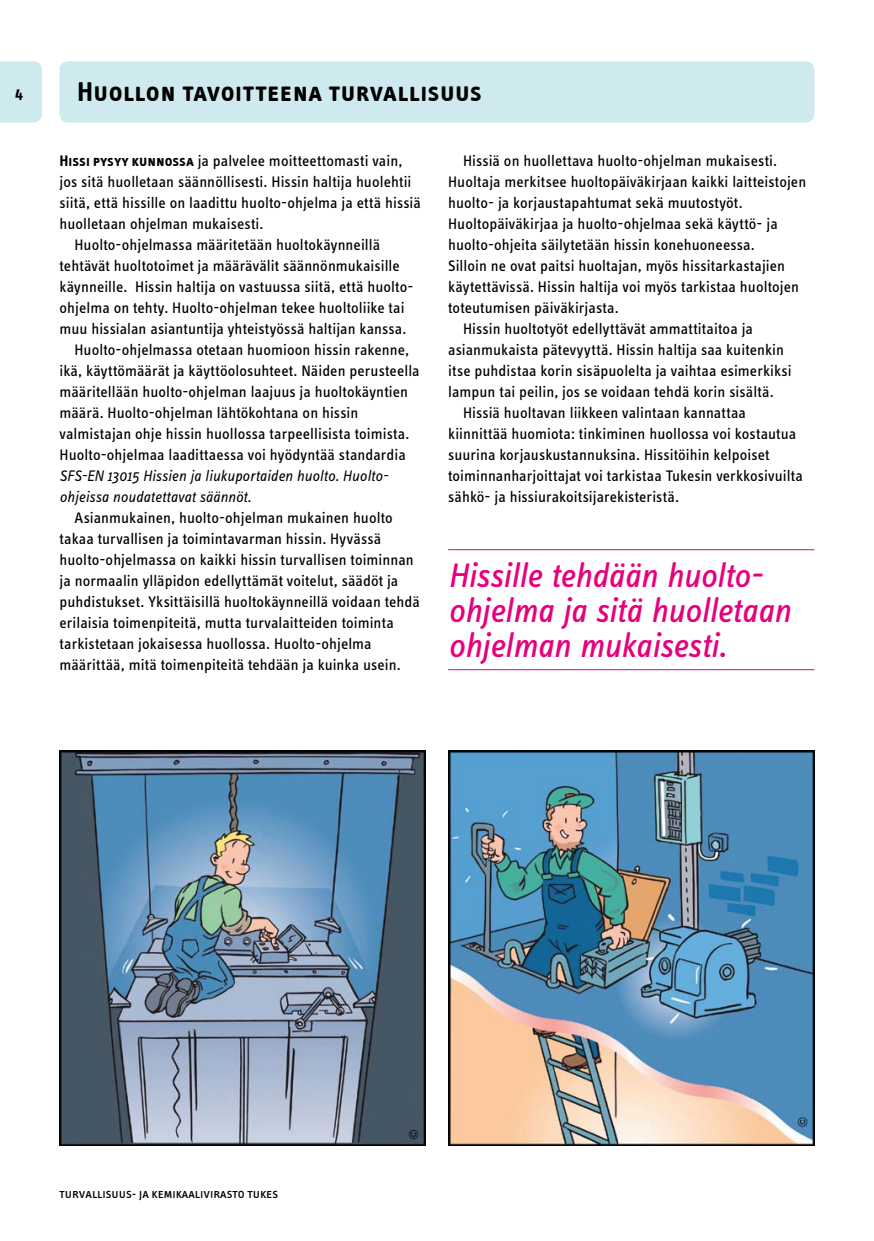
<style>
.page{position:relative;width:874px;height:1241px;background:#fff}
.page>*{position:absolute;margin:0;border:0;box-sizing:border-box;transform-origin:0 0}
.t1{font:italic 35px/35px "Info Text OT";letter-spacing:-.005em;color:#e6007d}
.t2{font:28px "Info Text Bold Caps";letter-spacing:.02em;color:#000}
.t3{font:15.75px/21px "Info Text OT";letter-spacing:.005em;color:#000}
.t4{font:italic 15.75px/21px "Info Text OT";letter-spacing:.005em;color:#000}
.t5{font:700 15.75px "Info Text OT";color:#000}
.t6{font:14px "Info Text Book Caps";color:#000}
.s1{font-family:"Info Text Bold Caps"}
</style>
<div class="page">
<div style="left:0;top:61px;width:42px;height:61px;background:#cfeaef"></div>
<div style="left:60px;top:61px;width:754px;height:61px;background:#cfeaef;border-radius:9px"></div>
<img style="left:60px;top:750px;width:365px;height:394px">
<img style="left:448px;top:750px;width:366px;height:394px">
<hr style="left:448px;top:549px;width:366px;height:1px;background:#e6007d">
<hr style="left:448px;top:669px;width:366px;height:1px;background:#e6007d">
<p class="t5" style="left:15px;top:83px;width:10px">4</p>
<h2 class="t2" style="left:77px;top:75px;width:406px">Huollon tavoitteena turvallisuus</h2>
<p class="t3" style="left:60px;top:149px;width:344px"><span class="s1">Hissi pysyy kunnossa</span> ja palvelee moitteettomasti vain,</p>
<p class="t3" style="left:60px;top:170px;width:353px">jos sitä huolletaan säännöllisesti. Hissin haltija huolehtii</p>
<p class="t3" style="left:60px;top:191px;width:362px">siitä, että hissille on laadittu huolto-ohjelma ja että hissiä</p>
<p class="t3" style="left:60px;top:212px;width:205px">huolletaan ohjelman mukaisesti.</p>
<p class="t3" style="left:74px;top:233px;width:307px">Huolto-ohjelmassa määritetään huoltokäynneillä</p>
<p class="t3" style="left:60px;top:254px;width:341px">tehtävät huoltotoimet ja määrävälit säännönmukaisille</p>
<p class="t3" style="left:60px;top:275px;width:355px">käynneille. Hissin haltija on vastuussa siitä, että huolto-</p>
<p class="t3" style="left:60px;top:296px;width:346px">ohjelma on tehty. Huolto-ohjelman tekee huoltoliike tai</p>
<p class="t3" style="left:60px;top:317px;width:348px">muu hissialan asiantuntija yhteistyössä haltijan kanssa.</p>
<p class="t3" style="left:74px;top:338px;width:336px">Huolto-ohjelmassa otetaan huomioon hissin rakenne,</p>
<p class="t3" style="left:60px;top:359px;width:361px">ikä, käyttömäärät ja käyttöolosuhteet. Näiden perusteella</p>
<p class="t3" style="left:60px;top:380px;width:350px">määritellään huolto-ohjelman laajuus ja huoltokäyntien</p>
<p class="t3" style="left:60px;top:401px;width:300px">määrä. Huolto-ohjelman lähtökohtana on hissin</p>
<p class="t3" style="left:60px;top:422px;width:351px">valmistajan ohje hissin huollossa tarpeellisista toimista.</p>
<p class="t3" style="left:60px;top:443px;width:347px">Huolto-ohjelmaa laadittaessa voi hyödyntää standardia</p>
<p class="t4" style="left:60px;top:464px;width:330px">SFS-EN 13015 Hissien ja liukuportaiden huolto. Huolto&shy;ohjeissa noudatettavat säännöt.</p>
<p class="t3" style="left:60px;top:506px;width:362px;text-indent:15px">Asianmukainen, huolto-ohjelman mukainen huolto takaa turvallisen ja toimintavarman hissin. Hyvässä huolto-ohjelmassa on kaikki hissin turvallisen toiminnan ja normaalin ylläpidon edellyttämät voitelut, säädöt ja puhdistukset. Yksittäisillä huoltokäynneillä voidaan tehdä erilaisia toimenpiteitä, mutta turvalaitteiden toiminta tarkistetaan jokaisessa huollossa. Huolto-ohjelma määrittää, mitä toimenpiteitä tehdään ja kuinka usein.</p>
<p class="t3" style="left:463px;top:149px;width:315px">Hissiä on huollettava huolto-ohjelman mukaisesti.</p>
<p class="t3" style="left:448px;top:170px;width:359px">Huoltaja merkitsee huoltopäiväkirjaan kaikki laitteistojen</p>
<p class="t3" style="left:448px;top:191px;width:296px">huolto- ja korjaustapahtumat sekä muutostyöt.</p>
<p class="t3" style="left:448px;top:212px;width:331px">Huoltopäiväkirjaa ja huolto-ohjelmaa sekä käyttö- ja</p>
<p class="t3" style="left:448px;top:233px;width:308px">huolto-ohjeita säilytetään hissin konehuoneessa.</p>
<p class="t3" style="left:448px;top:254px;width:338px">Silloin ne ovat paitsi huoltajan, myös hissitarkastajien</p>
<p class="t3" style="left:448px;top:275px;width:352px">käytettävissä. Hissin haltija voi myös tarkistaa huoltojen</p>
<p class="t3" style="left:448px;top:296px;width:172px">toteutumisen päiväkirjasta.</p>
<p class="t3" style="left:463px;top:317px;width:291px">Hissin huoltotyöt edellyttävät ammattitaitoa ja</p>
<p class="t3" style="left:448px;top:338px;width:337px">asianmukaista pätevyyttä. Hissin haltija saa kuitenkin</p>
<p class="t3" style="left:448px;top:359px;width:345px">itse puhdistaa korin sisäpuolelta ja vaihtaa esimerkiksi</p>
<p class="t3" style="left:448px;top:380px;width:327px">lampun tai peilin, jos se voidaan tehdä korin sisältä.</p>
<p class="t3" style="left:463px;top:401px;width:284px">Hissiä huoltavan liikkeen valintaan kannattaa</p>
<p class="t3" style="left:448px;top:422px;width:349px">kiinnittää huomiota: tinkiminen huollossa voi kostautua</p>
<p class="t3" style="left:448px;top:443px;width:323px">suurina korjauskustannuksina. Hissitöihin kelpoiset</p>
<p class="t3" style="left:448px;top:464px;width:356px">toiminnanharjoittajat voi tarkistaa Tukesin verkkosivuilta</p>
<p class="t3" style="left:448px;top:485px;width:232px">sähkö- ja hissiurakoitsijarekisteristä.</p>
<h1 class="t1" style="left:448px;top:556px;width:344px">Hissille tehdään huolto&shy;ohjelma ja sitä huolletaan ohjelman mukaisesti.</h1>
<p class="t6" style="left:60px;top:1184px;width:220px">turvallisuus- ja kemikaalivirasto tukes</p>
</div>
